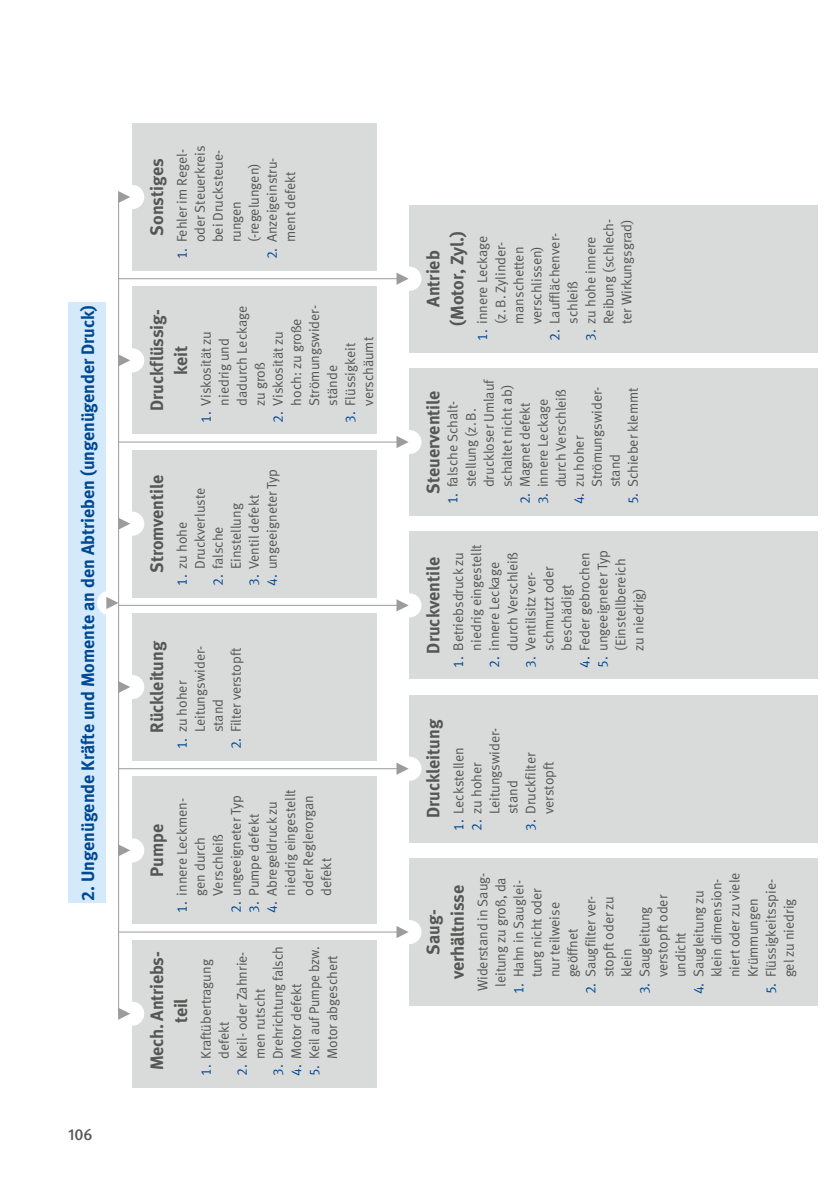
<style>
.page{position:relative;width:840px;height:1191px;background:#fff}
.page>*{position:absolute;margin:0;border:0;box-sizing:border-box;transform-origin:0 0}
.t1{font:700 18px/24px "DGUV Meta";color:#565655;text-align:center}
.t2{font:700 18px "DGUV Meta";color:#004893}
.t3{font:500 16px "DGUV Meta";color:#565655}
.t4{font:14px/18px "DGUV Meta";color:#565655}
.t5{font:14px/18px "DGUV Meta";color:#565655;text-align:center;scale:.96 1}
.s1{color:#004893}
</style>
<div class="page">
<div style="left:68px;top:303px;width:38px;height:600px;background:#d4eafa"></div>
<div style="left:409px;top:368px;width:407px;height:148px;background:#d9dada"></div>
<div style="left:409px;top:695px;width:407px;height:147px;background:#d9dada"></div>
<div style="left:132px;top:613px;width:244px;height:147px;background:#d9dada"></div>
<div style="left:132px;top:450px;width:244px;height:147px;background:#d9dada"></div>
<div style="left:132px;top:123px;width:244px;height:148px;background:#d9dada"></div>
<div style="left:409px;top:858px;width:407px;height:147px;background:#d9dada"></div>
<div style="left:132px;top:940px;width:244px;height:147px;background:#d9dada"></div>
<div style="left:132px;top:776px;width:244px;height:148px;background:#d9dada"></div>
<div style="left:132px;top:287px;width:244px;height:147px;background:#d9dada"></div>
<div style="left:409px;top:531px;width:407px;height:148px;background:#d9dada"></div>
<div style="left:409px;top:205px;width:407px;height:147px;background:#d9dada"></div>
<div style="left:97px;top:591px;width:24px;height:24px;background:#fff;border-radius:50%"></div>
<svg style="left:106px;top:597px;width:12px;height:12px"></svg>
<div style="left:397px;top:920px;width:24px;height:24px;background:#fff;border-radius:50%"></div>
<hr style="left:118px;top:931px;width:279px;height:1px;background:#9c9c9d">
<svg style="left:396px;top:926px;width:12px;height:12px"></svg>
<div style="left:397px;top:756px;width:24px;height:24px;background:#fff;border-radius:50%"></div>
<hr style="left:118px;top:768px;width:279px;height:1px;background:#9c9c9d">
<svg style="left:396px;top:762px;width:12px;height:13px"></svg>
<div style="left:397px;top:593px;width:24px;height:24px;background:#fff;border-radius:50%"></div>
<hr style="left:118px;top:605px;width:279px;height:1px;background:#9c9c9d">
<svg style="left:396px;top:599px;width:12px;height:12px"></svg>
<div style="left:397px;top:430px;width:24px;height:24px;background:#fff;border-radius:50%"></div>
<hr style="left:118px;top:441px;width:279px;height:1px;background:#9c9c9d">
<svg style="left:396px;top:436px;width:12px;height:12px"></svg>
<div style="left:397px;top:267px;width:24px;height:24px;background:#fff;border-radius:50%"></div>
<hr style="left:118px;top:278px;width:279px;height:1px;background:#9c9c9d">
<svg style="left:396px;top:273px;width:12px;height:12px"></svg>
<hr style="left:118px;top:197px;width:1px;height:817px;background:#9c9c9d">
<div style="left:120px;top:1001px;width:24px;height:24px;background:#fff;border-radius:50%"></div>
<svg style="left:118px;top:1007px;width:12px;height:12px"></svg>
<div style="left:120px;top:838px;width:24px;height:24px;background:#fff;border-radius:50%"></div>
<svg style="left:119px;top:844px;width:11px;height:12px"></svg>
<div style="left:120px;top:675px;width:24px;height:24px;background:#fff;border-radius:50%"></div>
<svg style="left:119px;top:681px;width:11px;height:12px"></svg>
<div style="left:120px;top:511px;width:24px;height:25px;background:#fff;border-radius:50%"></div>
<svg style="left:119px;top:517px;width:11px;height:13px"></svg>
<div style="left:120px;top:348px;width:24px;height:24px;background:#fff;border-radius:50%"></div>
<svg style="left:119px;top:354px;width:11px;height:12px"></svg>
<div style="left:120px;top:185px;width:24px;height:24px;background:#fff;border-radius:50%"></div>
<svg style="left:118px;top:191px;width:12px;height:12px"></svg>
<p class="t2" style="left:77px;top:901px;width:598px;rotate:-90deg">2. Ungenügende Kräfte und Momente an den Abtrieben (ungenügender Druck)</p>
<p class="t3" style="left:68px;top:1124px;width:26px">106</p>
<p class="t1" style="left:145px;top:235px;width:78px;rotate:-90deg">Sonstiges</p>
<p class="t4" style="left:173px;top:242px;width:98px;text-indent:-17px;rotate:-90deg"><span class="s1">1.</span> Fehler im Regel&shy;oder Steuerkreis bei Drucksteue&shy;rungen (-regelungen)</p>
<p class="t4" style="left:263px;top:259px;width:103px;text-align:center;rotate:-90deg"><span class="s1">2.</span> Anzeigeinstru&shy;ment defekt</p>
<p class="t1" style="left:145px;top:411px;width:104px;rotate:-90deg">Druckflüssig&shy;keit</p>
<p class="t4" style="left:197px;top:406px;width:101px;text-indent:-17px;rotate:-90deg"><span class="s1">1.</span> Viskosität zu niedrig und dadurch Leckage zu groß</p>
<p class="t4" style="left:269px;top:406px;width:102px;text-indent:-17px;rotate:-90deg"><span class="s1">2.</span> Viskosität zu hoch: zu große<br>Strömungswider&shy;stände</p>
<p class="t4" style="left:341px;top:406px;width:70px;text-indent:-17px;rotate:-90deg"><span class="s1">3.</span> Flüssigkeit verschäumt</p>
<p class="t1" style="left:145px;top:573px;width:100px;rotate:-90deg">Stromventile</p>
<p class="t4" style="left:263px;top:586px;width:119px;rotate:-90deg"><span class="s1">4.</span> ungeeigneter Typ</p>
<p class="t4" style="left:173px;top:569px;width:83px;text-indent:-17px;rotate:-90deg"><span class="s1">1.</span> zu hohe<br>Druckverluste</p>
<p class="t4" style="left:209px;top:569px;width:67px;text-indent:-17px;rotate:-90deg"><span class="s1">2.</span> falsche<br>Einstellung</p>
<p class="t4" style="left:245px;top:586px;width:93px;rotate:-90deg"><span class="s1">3.</span> Ventil defekt</p>
<p class="t1" style="left:145px;top:732px;width:93px;rotate:-90deg">Rückleitung</p>
<p class="t4" style="left:173px;top:732px;width:88px;text-indent:-17px;rotate:-90deg"><span class="s1">1.</span> zu hoher<br>Leitungswider&shy;stand</p>
<p class="t4" style="left:227px;top:749px;width:103px;rotate:-90deg"><span class="s1">2.</span> Filter verstopft</p>
<p class="t1" style="left:145px;top:876px;width:54px;rotate:-90deg">Pumpe</p>
<p class="t4" style="left:263px;top:895px;width:108px;text-indent:-17px;rotate:-90deg"><span class="s1">4.</span> Abregeldruck zu niedrig eingestellt oder Reglerorgan defekt</p>
<p class="t4" style="left:173px;top:895px;width:99px;text-indent:-17px;rotate:-90deg"><span class="s1">1.</span> innere Leckmen&shy;gen durch<br>Verschleiß</p>
<p class="t4" style="left:227px;top:912px;width:119px;rotate:-90deg"><span class="s1">2.</span> ungeeigneter Typ</p>
<p class="t4" style="left:245px;top:912px;width:100px;rotate:-90deg"><span class="s1">3.</span> Pumpe defekt</p>
<p class="t5" style="left:305px;top:1076px;width:137px;rotate:-90deg"><span class="s1">5.</span> Keil auf Pumpe bzw.<br>Motor abgeschert</p>
<p class="t1" style="left:145px;top:1070px;width:121px;rotate:-90deg">Mech. Antriebs&shy;teil</p>
<p class="t4" style="left:197px;top:1059px;width:101px;text-indent:-17px;rotate:-90deg"><span class="s1">1.</span> Kraftübertragung defekt</p>
<p class="t4" style="left:233px;top:1059px;width:109px;text-indent:-17px;rotate:-90deg"><span class="s1">2.</span> Keil- oder Zahnrie&shy;men rutscht</p>
<p class="t4" style="left:269px;top:1076px;width:131px;rotate:-90deg"><span class="s1">3.</span> Drehrichtung falsch</p>
<p class="t4" style="left:287px;top:1076px;width:94px;rotate:-90deg"><span class="s1">4.</span> Motor defekt</p>
<p class="t4" style="left:581px;top:324px;width:107px;text-indent:-17px;rotate:-90deg"><span class="s1">3.</span> zu hohe innere<br>Reibung (schlech&shy;ter Wirkungsgrad)</p>
<p class="t1" style="left:421px;top:326px;width:96px;rotate:-90deg">Antrieb (Motor, Zyl.)</p>
<p class="t4" style="left:473px;top:324px;width:90px;text-indent:-17px;rotate:-90deg"><span class="s1">1.</span> innere Leckage (z.B. Zylinder&shy;manschetten verschlissen)</p>
<p class="t4" style="left:545px;top:324px;width:92px;text-indent:-17px;rotate:-90deg"><span class="s1">2.</span> Laufflächenver&shy;schleiß</p>
<p class="t1" style="left:421px;top:493px;width:105px;rotate:-90deg">Steuerventile</p>
<p class="t4" style="left:444px;top:487px;width:110px;text-indent:-17px;rotate:-90deg"><span class="s1">1.</span> falsche Schalt&shy;stellung (z.B. druckloser Umlauf schaltet nicht ab)</p>
<p class="t4" style="left:534px;top:487px;width:100px;text-indent:-17px;rotate:-90deg"><span class="s1">3.</span> innere Leckage durch Verschleiß</p>
<p class="t4" style="left:570px;top:487px;width:102px;text-indent:-17px;rotate:-90deg"><span class="s1">4.</span> zu hoher<br>Strömungswider&shy;stand</p>
<p class="t4" style="left:624px;top:504px;width:118px;rotate:-90deg"><span class="s1">5.</span> Schieber klemmt</p>
<p class="t4" style="left:516px;top:504px;width:104px;rotate:-90deg"><span class="s1">2.</span> Magnet defekt</p>
<p class="t1" style="left:421px;top:653px;width:98px;rotate:-90deg">Druckventile</p>
<p class="t4" style="left:449px;top:651px;width:108px;text-indent:-17px;rotate:-90deg"><span class="s1">1.</span> Betriebsdruck zu niedrig eingestellt</p>
<p class="t4" style="left:485px;top:651px;width:100px;text-indent:-17px;rotate:-90deg"><span class="s1">2.</span> innere Leckage durch Verschleiß</p>
<p class="t4" style="left:575px;top:668px;width:117px;rotate:-90deg"><span class="s1">4.</span> Feder gebrochen</p>
<p class="t4" style="left:593px;top:651px;width:102px;text-indent:-17px;rotate:-90deg"><span class="s1">5.</span> ungeeigneter Typ (Einstellbereich zu niedrig)</p>
<p class="t4" style="left:521px;top:651px;width:86px;text-indent:-17px;rotate:-90deg"><span class="s1">3.</span> Ventilsitz ver&shy;schmutzt oder beschädigt</p>
<p class="t1" style="left:421px;top:818px;width:100px;rotate:-90deg">Druckleitung</p>
<p class="t4" style="left:467px;top:814px;width:88px;text-indent:-17px;rotate:-90deg"><span class="s1">2.</span> zu hoher<br>Leitungswider&shy;stand</p>
<p class="t4" style="left:449px;top:831px;width:85px;rotate:-90deg"><span class="s1">1.</span> Leckstellen</p>
<p class="t4" style="left:521px;top:831px;width:80px;text-align:center;rotate:-90deg"><span class="s1">3.</span> Druckfilter verstopft</p>
<p class="t4" style="left:689px;top:977px;width:106px;text-indent:-17px;rotate:-90deg"><span class="s1">4.</span> Saugleitung zu klein dimension&shy;niert oder zu viele<br>Krümmungen</p>
<p class="t4" style="left:761px;top:994px;width:117px;text-align:center;rotate:-90deg"><span class="s1">5.</span> Flüssigkeitsspie&shy;gel zu niedrig</p>
<p class="t1" style="left:421px;top:979px;width:96px;rotate:-90deg">Saug&shy;verhältnisse</p>
<p class="t4" style="left:473px;top:991px;width:120px;text-align:center;rotate:-90deg">Widerstand in Saug&shy;leitung zu groß, da</p>
<p class="t4" style="left:509px;top:977px;width:99px;text-indent:-17px;rotate:-90deg"><span class="s1">1.</span> Hahn in Sauglei&shy;tung nicht oder nur teilweise geöffnet</p>
<p class="t4" style="left:581px;top:977px;width:83px;text-align:justify;text-indent:-17px;rotate:-90deg"><span class="s1">2.</span> Saugfilter ver&shy;stopft oder zu klein</p>
<p class="t4" style="left:635px;top:977px;width:84px;text-indent:-17px;rotate:-90deg"><span class="s1">3.</span> Saugleitung verstopft oder undicht</p>
</div>
